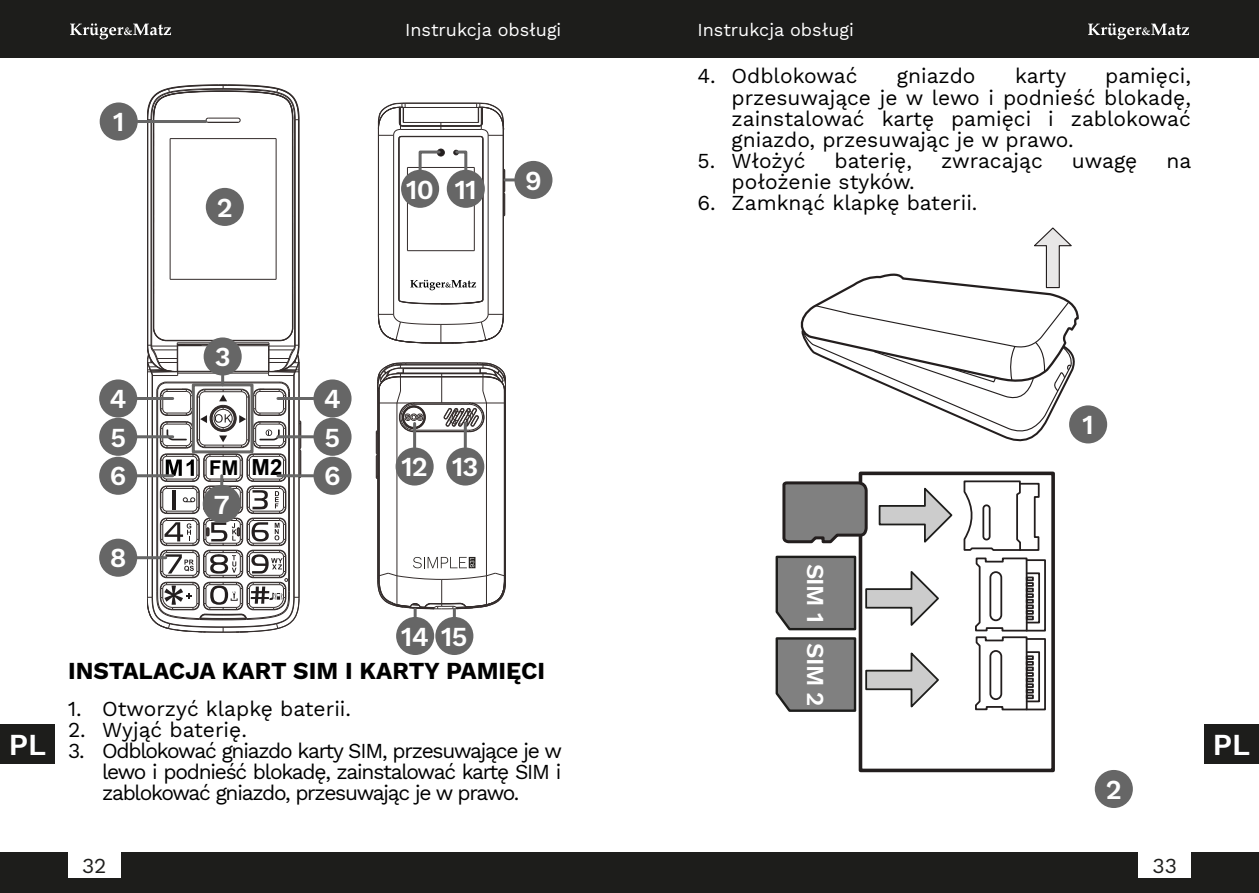
<style>
.page{position:relative;width:1259px;height:893px;background:#fff}
.page>*{position:absolute;margin:0;border:0;box-sizing:border-box;transform-origin:0 0}
.t1{font:600 30px "Work Sans";color:#fff}
.t2{font:600 27px/39px "Work Sans";letter-spacing:-.025em;color:#fff}
.t3{font:700 24px "Work Sans";color:#000}
.t4{font:600 24px "Work Sans";letter-spacing:-.025em;color:#fff}
.t5{font:21px/21.3px "Work Sans";color:#000;text-align:justify}
.t6{font:21px "Work Sans";color:#1d1d1b}
.t7{font:700 20.4px "Arial";color:#000}
.t8{font:18px "Work Sans";color:#fff}
.s1{font-size:22.2px}
</style>
<div class="page">
<hr style="left:147px;top:120px;width:1px;height:225px;background:#332c2b">
<hr style="left:150px;top:120px;width:1px;height:225px;background:#332c2b">
<hr style="left:151px;top:120px;width:1px;height:225px;background:#332c2b">
<hr style="left:153px;top:120px;width:1px;height:208px;background:#332c2b">
<hr style="left:170px;top:139px;width:1px;height:140px;background:#332c2b">
<hr style="left:276px;top:139px;width:1px;height:140px;background:#332c2b">
<hr style="left:292px;top:120px;width:1px;height:208px;background:#332c2b">
<hr style="left:294px;top:120px;width:1px;height:225px;background:#332c2b">
<hr style="left:295px;top:120px;width:1px;height:225px;background:#332c2b">
<hr style="left:298px;top:120px;width:2px;height:225px;background:#332c2b">
<hr style="left:170px;top:279px;width:106px;height:1px;background:#332c2b">
<svg style="left:147px;top:85px;width:152px;height:62px"></svg>
<svg style="left:410px;top:280px;width:66px;height:10px"></svg>
<hr style="left:407px;top:250px;width:67px;height:1px;background:#332c2b">
<hr style="left:378px;top:135px;width:1px;height:179px;background:#332c2b">
<hr style="left:393px;top:135px;width:1px;height:179px;background:#332c2b">
<hr style="left:398px;top:139px;width:1px;height:160px;background:#332c2b">
<hr style="left:407px;top:167px;width:1px;height:84px;background:#332c2b">
<hr style="left:407px;top:167px;width:67px;height:1px;background:#332c2b">
<hr style="left:401px;top:136px;width:79px;height:1px;background:#332c2b">
<hr style="left:400px;top:129px;width:81px;height:1px;background:#332c2b">
<hr style="left:403px;top:126px;width:76px;height:1px;background:#332c2b">
<hr style="left:403px;top:125px;width:76px;height:1px;background:#332c2b">
<hr style="left:403px;top:122px;width:75px;height:1px;background:#332c2b">
<hr style="left:403px;top:107px;width:75px;height:1px;background:#332c2b">
<hr style="left:474px;top:167px;width:1px;height:84px;background:#332c2b">
<hr style="left:406px;top:103px;width:70px;height:1px;background:#332c2b">
<hr style="left:482px;top:139px;width:1px;height:160px;background:#332c2b">
<hr style="left:487px;top:135px;width:1px;height:179px;background:#332c2b">
<hr style="left:503px;top:129px;width:1px;height:185px;background:#332c2b">
<svg style="left:398px;top:299px;width:86px;height:6px"></svg>
<svg style="left:378px;top:314px;width:126px;height:30px"></svg>
<svg style="left:475px;top:103px;width:29px;height:36px"></svg>
<svg style="left:378px;top:103px;width:28px;height:36px"></svg>
<div style="left:437px;top:149px;width:7px;height:7px;background:#231e1e;border-radius:50%"></div>
<div style="left:100px;top:102px;width:38px;height:39px;background:#666;border-radius:50%"></div>
<div style="left:99px;top:379px;width:38px;height:38px;background:#666;border-radius:50%"></div>
<div style="left:313px;top:379px;width:38px;height:38px;background:#666;border-radius:50%"></div>
<div style="left:99px;top:418px;width:38px;height:38px;background:#666;border-radius:50%"></div>
<div style="left:99px;top:457px;width:38px;height:38px;background:#666;border-radius:50%"></div>
<div style="left:313px;top:418px;width:38px;height:38px;background:#666;border-radius:50%"></div>
<div style="left:313px;top:457px;width:38px;height:38px;background:#666;border-radius:50%"></div>
<div style="left:514px;top:161px;width:38px;height:38px;background:#666;border-radius:50%"></div>
<div style="left:396px;top:617px;width:38px;height:38px;background:#666;border-radius:50%"></div>
<div style="left:435px;top:617px;width:38px;height:38px;background:#666;border-radius:50%"></div>
<div style="left:206px;top:188px;width:38px;height:38px;background:#666;border-radius:50%"></div>
<div style="left:99px;top:539px;width:38px;height:38px;background:#666;border-radius:50%"></div>
<div style="left:401px;top:170px;width:38px;height:38px;background:#666;border-radius:50%"></div>
<div style="left:447px;top:170px;width:38px;height:38px;background:#666;border-radius:50%"></div>
<hr style="left:138px;top:120px;width:68px;height:3px;background:#666">
<hr style="left:137px;top:397px;width:36px;height:3px;background:#666">
<hr style="left:278px;top:397px;width:35px;height:3px;background:#666">
<hr style="left:137px;top:435px;width:36px;height:3px;background:#666">
<hr style="left:137px;top:474px;width:36px;height:3px;background:#666">
<hr style="left:278px;top:435px;width:35px;height:3px;background:#666">
<hr style="left:278px;top:474px;width:35px;height:3px;background:#666">
<svg style="left:503px;top:169px;width:11px;height:47px"></svg>
<svg style="left:418px;top:149px;width:24px;height:24px"></svg>
<svg style="left:453px;top:149px;width:15px;height:24px"></svg>
<svg style="left:147px;top:327px;width:154px;height:306px"></svg>
<svg style="left:376px;top:362px;width:130px;height:255px"></svg>
<hr style="left:137px;top:556px;width:29px;height:3px;background:#666">
<div style="left:192px;top:383px;width:61px;height:70px;border:3px solid #686766"></div>
<div style="left:0;top:852px;width:1259px;height:41px;background:#1d1d1b"></div>
<div style="left:0;top:0;width:1259px;height:58px;background:#1d1d1b"></div>
<div style="left:1203px;top:724px;width:56px;height:40px;background:#1d1d1b"></div>
<div style="left:0;top:724px;width:55px;height:40px;background:#1d1d1b"></div>
<svg style="left:70px;top:23px;width:101px;height:16px"></svg>
<svg style="left:1088px;top:23px;width:101px;height:16px"></svg>
<div style="left:68px;top:852px;width:52px;height:26px;background:#fff"></div>
<div style="left:1138px;top:852px;width:53px;height:26px;background:#fff"></div>
<div style="left:858px;top:472px;width:197px;height:300px;border:4px solid #231e1e"></div>
<div style="left:1026px;top:559px;width:20px;height:72px;border:2px solid #231e1e"></div>
<div style="left:1026px;top:638px;width:20px;height:72px;border:2px solid #231e1e"></div>
<svg style="left:963px;top:480px;width:77px;height:231px"></svg>
<div style="left:982px;top:504px;width:8px;height:36px;border:2px solid #231e1e;border-radius:3px"></div>
<svg style="left:775px;top:555px;width:82px;height:157px;background:#7f7f7f"></svg>
<svg style="left:865px;top:571px;width:74px;height:55px"></svg>
<svg style="left:865px;top:652px;width:74px;height:56px"></svg>
<svg style="left:878px;top:487px;width:75px;height:56px"></svg>
<svg style="left:782px;top:480px;width:86px;height:65px;background:#7e7d7d"></svg>
<div style="left:1069px;top:405px;width:38px;height:38px;background:#666;border-radius:50%"></div>
<div style="left:1094px;top:770px;width:39px;height:38px;background:#666;border-radius:50%"></div>
<svg style="left:800px;top:227px;width:280px;height:215px"></svg>
<p class="t2" style="left:113px;top:102px;width:13px">1</p>
<p class="t2" style="left:217px;top:188px;width:17px">2</p>
<p class="t2" style="left:215px;top:337px;width:17px">3</p>
<p class="t2" style="left:110px;top:379px;width:19px">4</p>
<p class="t2" style="left:324px;top:379px;width:19px">4</p>
<p class="t2" style="left:110px;top:418px;width:18px">5<br>6</p>
<p class="t2" style="left:324px;top:418px;width:18px">5<br>6</p>
<p class="t7" style="left:209px;top:461px;width:75px">FM <span class="s1">M2</span></p>
<p class="t2" style="left:214px;top:485px;width:17px">7</p>
<p class="t8" style="left:405px;top:19px;width:158px">Instrukcja obsługi</p>
<p class="t8" style="left:697px;top:19px;width:158px">Instrukcja obsługi</p>
<p class="t2" style="left:406px;top:170px;width:72px">10 11</p>
<p class="t2" style="left:525px;top:161px;width:18px">9</p>
<p class="t2" style="left:401px;top:447px;width:28px">12</p>
<p class="t2" style="left:452px;top:447px;width:28px">13</p>
<p class="t5" style="left:697px;top:65px;width:161px">4. Odblokować</p>
<p class="t5" style="left:897px;top:65px;width:80px">gniazdo</p>
<p class="t5" style="left:1015px;top:65px;width:53px">karty</p>
<p class="t5" style="left:731px;top:65px;width:461px;text-indent:374px">pamięci, przesuwające je w lewo i podnieść blokadę, zainstalować kartę pamięci i zablokować gniazdo, przesuwając je w prawo.</p>
<p class="t5" style="left:697px;top:150px;width:109px">5. Włożyć</p>
<p class="t5" style="left:834px;top:150px;width:79px">baterię,</p>
<p class="t5" style="left:941px;top:150px;width:103px">zwracając</p>
<p class="t5" style="left:1072px;top:150px;width:67px">uwagę</p>
<p class="t5" style="left:1166px;top:150px;width:26px">na</p>
<p class="t5" style="left:731px;top:171px;width:184px">położenie styków.</p>
<p class="t5" style="left:697px;top:192px;width:281px">6. Zamknąć klapkę baterii.</p>
<p class="t2" style="left:1082px;top:405px;width:13px">1</p>
<p class="t2" style="left:110px;top:539px;width:18px">8</p>
<p class="t4" style="left:829px;top:563px;width:144px;rotate:90deg">SIM 1 SIM 2</p>
<p class="t2" style="left:401px;top:617px;width:68px">14 15</p>
<p class="t3" style="left:68px;top:657px;width:479px">INSTALACJA KART SIM I KARTY PAMIĘCI</p>
<p class="t5" style="left:68px;top:698px;width:284px">1. Otworzyć klapkę baterii.</p>
<p class="t5" style="left:68px;top:719px;width:180px">2. Wyjąć baterię.</p>
<p class="t5" style="left:102px;top:740px;width:461px;text-indent:-34px">3. Odblokować gniazdo karty SIM, przesuwające je w lewo i podnieść blokadę, zainstalować kartę SIM i zablokować gniazdo, przesuwając je w prawo.</p>
<h1 class="t1" style="left:9px;top:727px;width:39px">PL</h1>
<h1 class="t1" style="left:1212px;top:727px;width:39px">PL</h1>
<p class="t2" style="left:1105px;top:770px;width:17px">2</p>
<p class="t6" style="left:82px;top:853px;width:26px">32</p>
<p class="t6" style="left:1152px;top:853px;width:26px">33</p>
</div>
